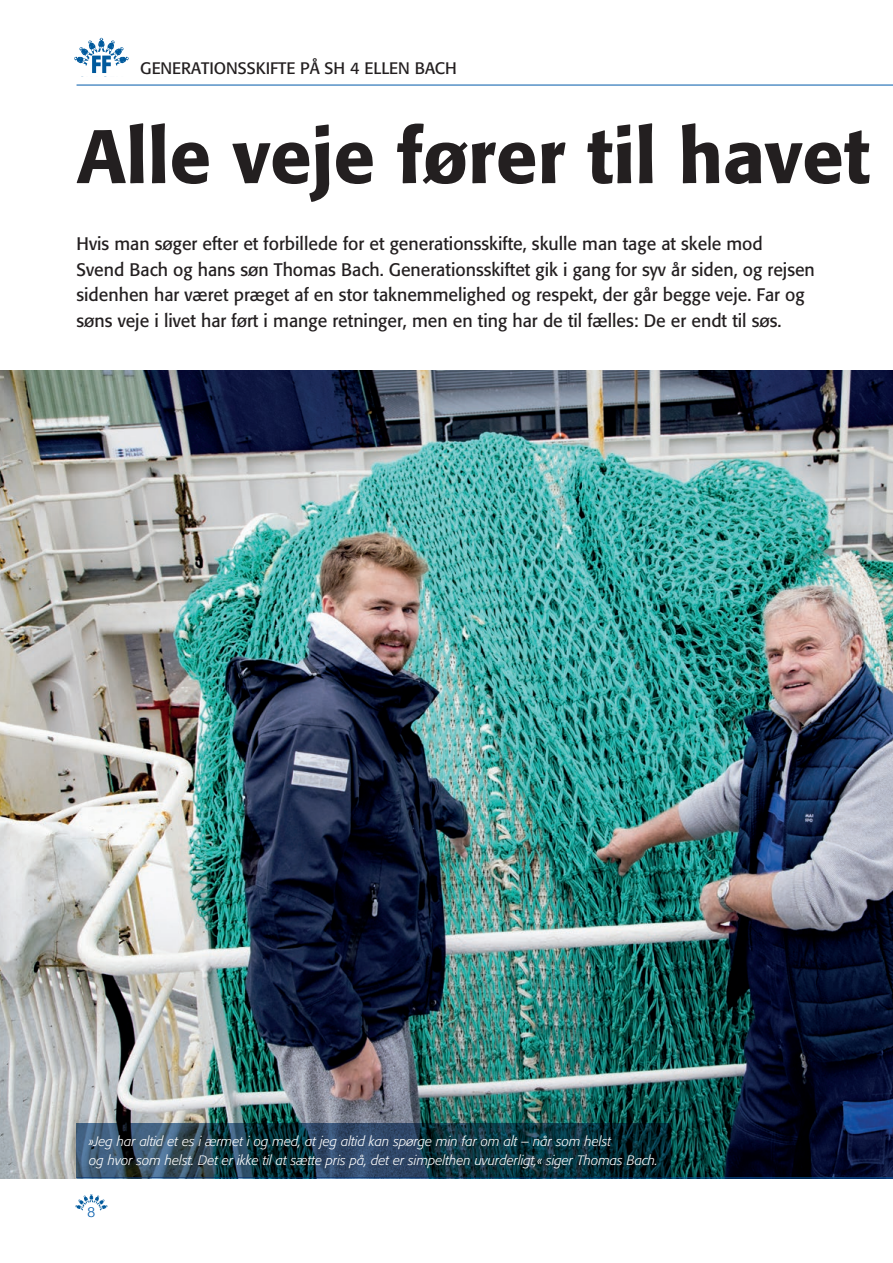
<style>
.page{position:relative;width:893px;height:1263px;background:#fff}
.page>*{position:absolute;margin:0;border:0;box-sizing:border-box;transform-origin:0 0}
.t1{font:500 75px "Formata";color:#231f20}
.t2{font:18px/25.5px "Formata";color:#231f20}
.t3{font:16.5px "Formata";color:#231f20}
.t4{font:300 14.25px "Formata";color:#015aaa}
.t5{font:italic 300 13.5px/18.8px "Formata";color:#fff}
</style>
<div class="page">
<hr style="left:77px;top:85px;width:816px;height:1px;background:#015aaa">
<svg style="left:75px;top:1194px;width:32px;height:16px"></svg>
<img style="left:0;top:371px;width:893px;height:807px">
<hr style="left:77px;top:1177px;width:816px;height:1px;background:#015aaa">
<svg style="left:74px;top:38px;width:55px;height:35px"></svg>
<svg style="left:77px;top:1123px;width:594px;height:54px;background:#1c3c4d"></svg>
<p class="t3" style="left:140px;top:58px;width:318px">GENERATIONSSKIFTE PÅ SH 4 ELLEN BACH</p>
<h1 class="t1" style="left:77px;top:111px;width:795px">Alle veje fører til havet</h1>
<p class="t2" style="left:77px;top:231px;width:740px">Hvis man søger efter et forbillede for et generationsskifte, skulle man tage at skele mod Svend Bach og hans søn Thomas Bach. Generationsskiftet gik i gang for syv år siden, og rejsen sidenhen har været præget af en stor taknemmelighed og respekt, der går begge veje. Far og søns veje i livet har ført i mange retninger, men en ting har de til fælles: De er endt til søs.</p>
<p class="t5" style="left:89px;top:1132px;width:570px">»Jeg har altid et es i ærmet i og med, at jeg altid kan spørge min far om alt – når som helst<br>og hvor som helst. Det er ikke til at sætte pris på, det er simpelthen uvurderligt,« siger Thomas Bach.</p>
<p class="t4" style="left:87px;top:1203px;width:10px">8</p>
</div>
